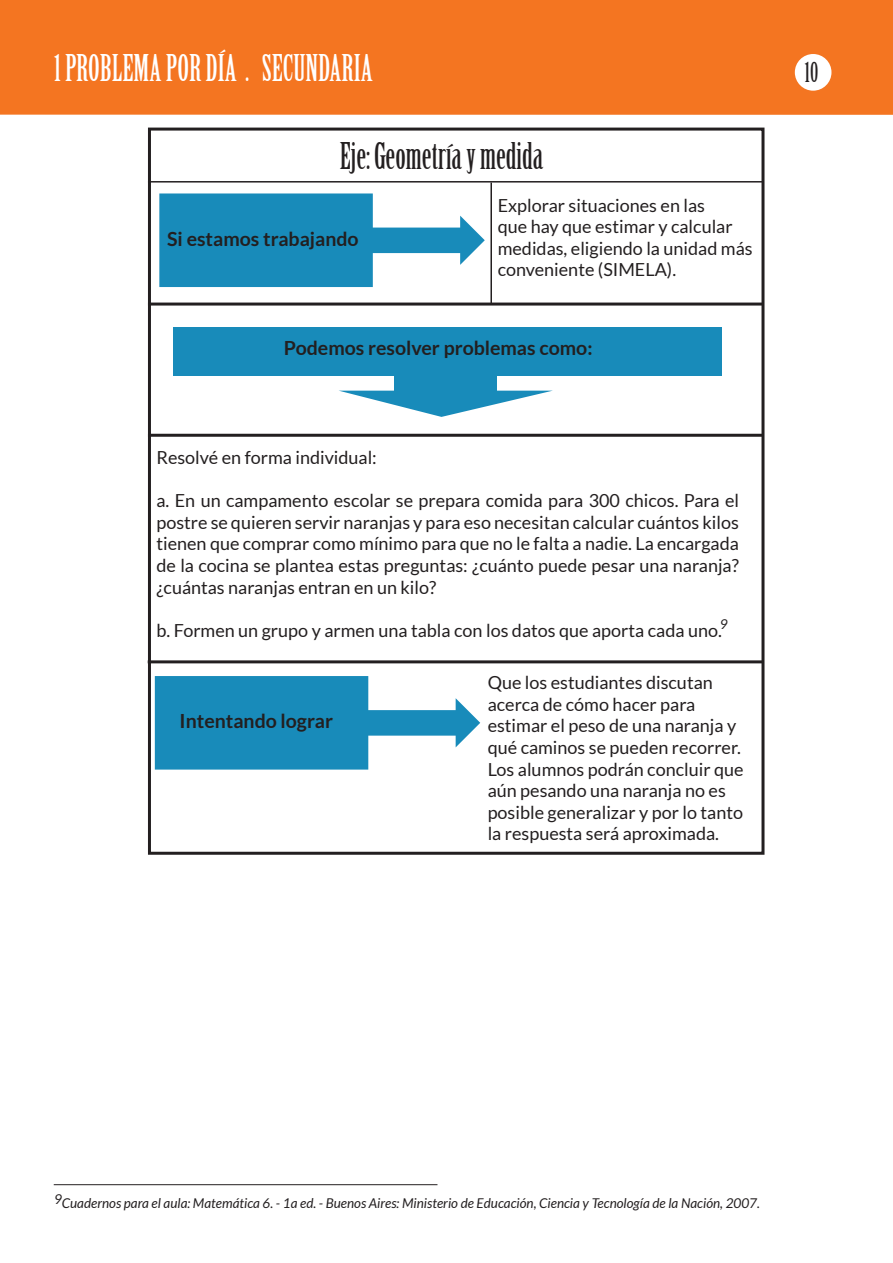
<style>
.page{position:relative;width:893px;height:1263px;background:#fff}
.page>*{position:absolute;margin:0;border:0;box-sizing:border-box;transform-origin:0 0}
.t1{font:36px "Birch Std";color:#fff}
.t2{font:36px "Birch Std";color:#231f20}
.t3{font:27px "Birch Std";color:#231f20}
.t4{font:700 19.5px "Lato";color:#231f20}
.t5{font:18px/21.6px "Lato";color:#231f20}
.t6{font:italic 13.5px "Lato";color:#231f20}
</style>
<div class="page">
<div style="left:0;top:0;width:893px;height:115px;background:#f47521"></div>
<div style="left:795px;top:54px;width:36px;height:37px;background:#fff;border-radius:50%"></div>
<svg style="left:159px;top:193px;width:326px;height:94px"></svg>
<div style="left:173px;top:327px;width:549px;height:49px;background:#188bba"></div>
<div style="left:395px;top:373px;width:102px;height:18px;background:#188bba"></div>
<svg style="left:340px;top:391px;width:211px;height:26px"></svg>
<div style="left:148px;top:128px;width:616px;height:727px;border:3px solid #231f20"></div>
<hr style="left:148px;top:181px;width:615px;height:2px;background:#231f20">
<hr style="left:148px;top:303px;width:615px;height:3px;background:#231f20">
<hr style="left:490px;top:183px;width:2px;height:121px;background:#231f20">
<hr style="left:148px;top:434px;width:615px;height:3px;background:#231f20">
<svg style="left:154px;top:676px;width:326px;height:94px"></svg>
<hr style="left:148px;top:660px;width:615px;height:3px;background:#231f20">
<hr style="left:54px;top:1184px;width:383px;height:1px;background:#231f20">
<h1 class="t1" style="left:54px;top:48px;width:320px">1 PROBLEMA POR DÍA . SECUNDARIA</h1>
<p class="t2" style="left:340px;top:136px;width:205px">Eje: Geometría y medida</p>
<p class="t5" style="left:498px;top:194px;width:256px">Explorar situaciones en las<br>que hay que estimar y calcular medidas, eligiendo la unidad más conveniente (SIMELA).</p>
<p class="t4" style="left:167px;top:228px;width:193px">Si estamos trabajando</p>
<p class="t4" style="left:284px;top:337px;width:310px">Podemos resolver problemas como:</p>
<p class="t5" style="left:156px;top:446px;width:222px">Resolvé en forma individual:</p>
<p class="t5" style="left:156px;top:490px;width:584px;text-align:justify">a. En un campamento escolar se prepara comida para 300 chicos. Para el postre se quieren servir naranjas y para eso necesitan calcular cuántos kilos tienen que comprar como mínimo para que no le falta a nadie. La encargada de la cocina se plantea estas preguntas: ¿cuánto puede pesar una naranja? ¿cuántas naranjas entran en un kilo?</p>
<p class="t5" style="left:156px;top:619px;width:567px">b. Formen un grupo y armen una tabla con los datos que aporta cada uno.</p>
<p class="t6" style="left:720px;top:617px;width:9px">9</p>
<p class="t4" style="left:180px;top:710px;width:155px">Intentando lograr</p>
<p class="t5" style="left:488px;top:672px;width:257px">Que los estudiantes discutan acerca de cómo hacer para estimar el peso de una naranja y qué caminos se pueden recorrer.<br>Los alumnos podrán concluir que aún pesando una naranja no es posible generalizar y por lo tanto la respuesta será aproximada.</p>
<h2 class="t3" style="left:805px;top:57px;width:15px">10</h2>
<p class="t6" style="left:54px;top:1191px;width:9px">9</p>
<p class="t6" style="left:62px;top:1195px;width:700px">Cuadernos para el aula: Matemática 6. - 1a ed. - Buenos Aires: Ministerio de Educación, Ciencia y Tecnología de la Nación, 2007.</p>
</div>
